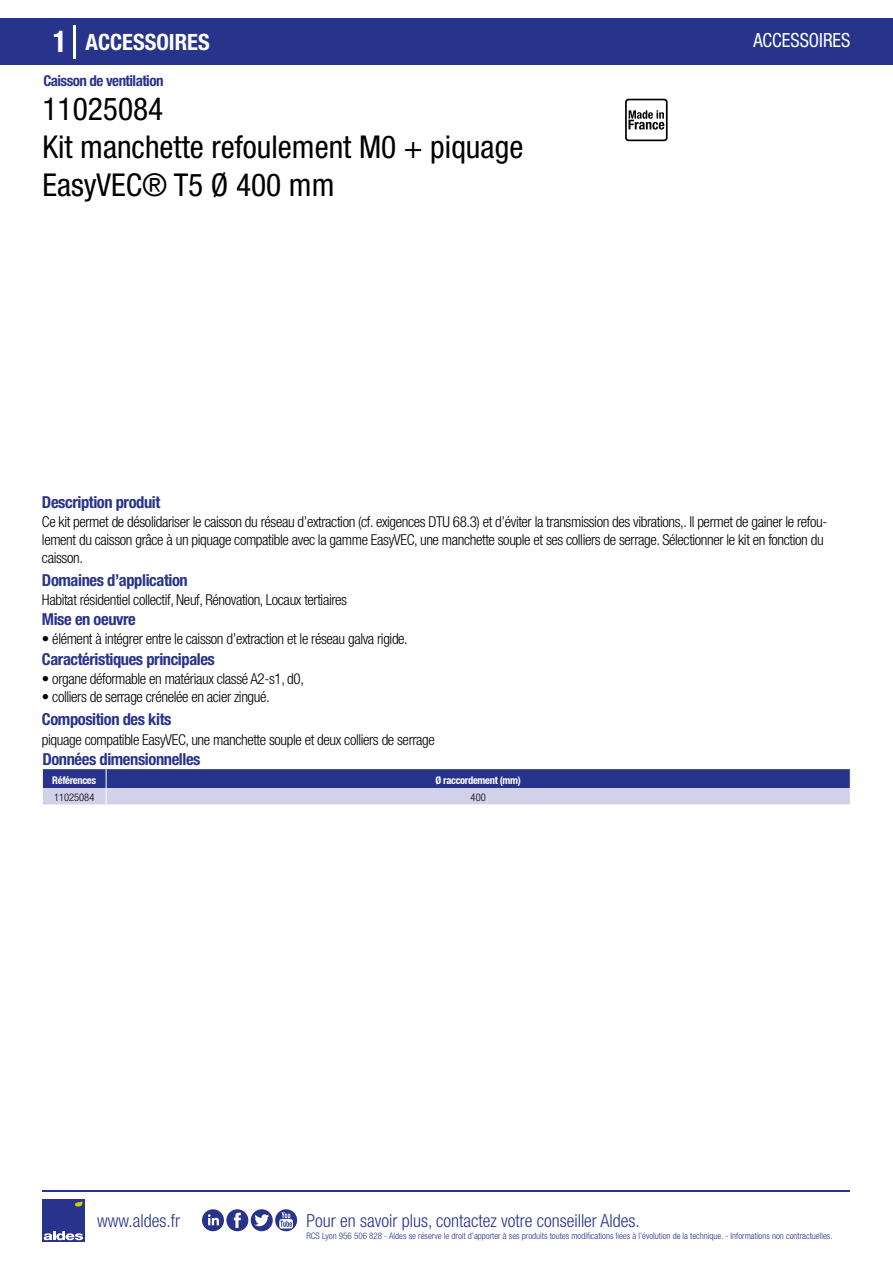
<style>
.page{position:relative;width:893px;height:1263px;background:#fff}
.page>*{position:absolute;margin:0;border:0;box-sizing:border-box;transform-origin:0 0}
.t1{font:condensed 31.5px/37.8px "Helvetica Neue LT Std";color:#000}
.t2{font:700 condensed 22.5px "Helvetica Neue LT Std";color:#fff}
.t3{font:condensed 19.5px "Helvetica Neue LT Std";color:#fff;scale:.95 1}
.t4{font:300 condensed 18px "Helvetica Neue";color:#28348b}
.t5{font:700 condensed 16.5px "Helvetica Neue LT Std";letter-spacing:-.025em;color:#28348b}
.t6{font:300 condensed 15px/18px "Helvetica Neue LT Std";letter-spacing:-.025em;color:#000}
.t7{font:700 condensed 15px "Helvetica Neue LT Std";letter-spacing:-.035em;color:#28348b}
.t8{font:700 condensed 10.5px "Helvetica Neue";letter-spacing:-.03em;color:#fff}
.t9{font:300 condensed 10.5px "Helvetica Neue";color:#000}
.t10{font:300 condensed 9px "Helvetica Neue";color:#28348b}
.s1{font-size:30px}
</style>
<div class="page">
<div style="left:1px;top:18px;width:892px;height:46px;background:#28348b"></div>
<svg style="left:625px;top:99px;width:43px;height:42px"></svg>
<hr style="left:74px;top:25px;width:2px;height:33px;background:#fff">
<div style="left:42px;top:1199px;width:42px;height:43px;background:#28348b"></div>
<svg style="left:44px;top:1231px;width:39px;height:9px"></svg>
<svg style="left:75px;top:1201px;width:8px;height:5px"></svg>
<hr style="left:42px;top:1190px;width:808px;height:1px;background:#28348b">
<svg style="left:202px;top:1209px;width:95px;height:22px"></svg>
<svg style="left:42px;top:769px;width:809px;height:36px;background:#7a80b8"></svg>
<h2 class="t2" style="left:53px;top:28px;width:158px"><span class="s1">1</span> ACCESSOIRES</h2>
<h3 class="t3" style="left:753px;top:29px;width:104px">ACCESSOIRES</h3>
<p class="t7" style="left:43px;top:71px;width:122px">Caisson de ventilation</p>
<h1 class="t1" style="left:42px;top:90px;width:482px">11025084<br>Kit manchette refoulement M0 + piquage<br>EasyVEC® T5 Ø 400 mm</h1>
<p class="t5" style="left:42px;top:492px;width:120px">Description produit</p>
<p class="t6" style="left:42px;top:513px;width:787px">Ce kit permet de désolidariser le caisson du réseau d’extraction (cf. exigences DTU 68.3) et d’éviter la transmission des vibrations,. Il permet de gainer le refou&shy;lement du caisson grâce à un piquage compatible avec la gamme EasyVEC, une manchette souple et ses colliers de serrage. Sélectionner le kit en fonction du caisson.</p>
<p class="t6" style="left:42px;top:590px;width:307px">Habitat résidentiel collectif, Neuf, Rénovation, Locaux tertiaires</p>
<p class="t6" style="left:42px;top:630px;width:367px">• élément à intégrer entre le caisson d’extraction et le réseau galva rigide.</p>
<p class="t5" style="left:42px;top:570px;width:147px">Domaines d’application</p>
<p class="t5" style="left:42px;top:609px;width:95px">Mise en oeuvre</p>
<p class="t5" style="left:42px;top:649px;width:174px">Caractéristiques principales</p>
<p class="t6" style="left:42px;top:669px;width:263px">• organe déformable en matériaux classé A2-s1, d0,</p>
<p class="t6" style="left:42px;top:687px;width:229px">• colliers de serrage crénelée en acier zingué.</p>
<p class="t5" style="left:42px;top:709px;width:131px">Composition des kits</p>
<p class="t6" style="left:42px;top:730px;width:394px">piquage compatible EasyVEC, une manchette souple et deux colliers de serrage</p>
<p class="t5" style="left:42px;top:749px;width:160px">Données dimensionnelles</p>
<p class="t8" style="left:52px;top:773px;width:45px">Références</p>
<p class="t8" style="left:435px;top:773px;width:87px">Ø raccordement (mm)</p>
<p class="t9" style="left:54px;top:791px;width:42px">11025084</p>
<p class="t9" style="left:471px;top:791px;width:17px">400</p>
<p class="t4" style="left:97px;top:1211px;width:84px">www.aldes.fr</p>
<p class="t4" style="left:306px;top:1211px;width:335px">Pour en savoir plus, contactez votre conseiller Aldes.</p>
<p class="t10" style="left:306px;top:1230px;width:528px">RCS Lyon 956 506 828 - Aldes se réserve le droit d’apporter à ses produits toutes modifications liées à l’évolution de la technique. - Informations non contractuelles.</p>
</div>
